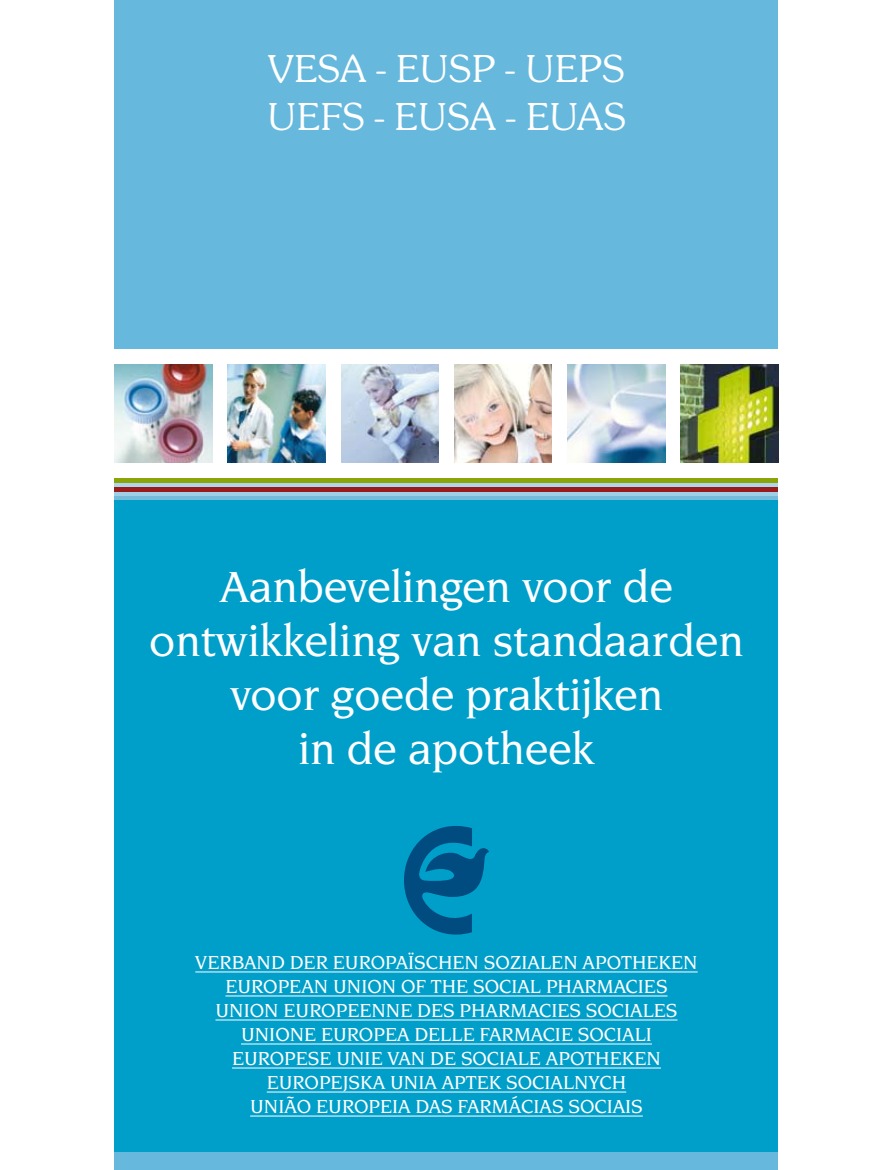
<style>
.page{position:relative;width:893px;height:1170px;background:#fff}
.page>*{position:absolute;margin:0;border:0;box-sizing:border-box;transform-origin:0 0}
.t1{font:45px/54px "Novarese Md ITC";color:#fff;text-align:center}
.t2{font:300 40.5px/48.6px "Souvenir ITC";color:#fff}
.t3{font:19.5px/24px "Novarese Md ITC";color:#fff;text-align:center}
</style>
<div class="page">
<div style="left:115px;top:478px;width:663px;height:691px;background:#009fca"></div>
<div style="left:115px;top:0;width:663px;height:349px;background:#66b8dc"></div>
<img style="left:115px;top:365px;width:98px;height:97px">
<img style="left:228px;top:365px;width:98px;height:97px">
<img style="left:341px;top:365px;width:98px;height:97px">
<img style="left:454px;top:365px;width:98px;height:97px">
<img style="left:567px;top:365px;width:98px;height:97px">
<img style="left:680px;top:365px;width:98px;height:97px">
<div style="left:115px;top:478px;width:663px;height:22px;background:linear-gradient(to right,#75bbda,#75bbda)"></div>
<div style="left:115px;top:478px;width:663px;height:17px;background:linear-gradient(to right,#9fcee7,#9fcee7)"></div>
<div style="left:115px;top:478px;width:663px;height:13px;background:#991b1b"></div>
<div style="left:115px;top:478px;width:663px;height:9px;background:#aed5ea"></div>
<div style="left:115px;top:478px;width:663px;height:5px;background:#8ba407"></div>
<div style="left:115px;top:1152px;width:663px;height:17px;background:#66b8dc"></div>
<svg style="left:404px;top:826px;width:85px;height:108px"></svg>
<hr style="left:195px;top:971px;width:503px;height:1px;background:#fff">
<hr style="left:225px;top:995px;width:442px;height:1px;background:#fff">
<hr style="left:215px;top:1019px;width:462px;height:1px;background:#fff">
<hr style="left:241px;top:1043px;width:411px;height:1px;background:#fff">
<hr style="left:232px;top:1067px;width:429px;height:1px;background:#fff">
<hr style="left:267px;top:1091px;width:359px;height:1px;background:#fff">
<hr style="left:250px;top:1115px;width:393px;height:1px;background:#fff">
<h2 class="t2" style="left:267px;top:44px;width:360px">VESA - EUSP - UEPS<br>UEFS - EUSA - EUAS</h2>
<h1 class="t1" style="left:149px;top:560px;width:596px">Aanbevelingen voor de ontwikkeling van standaarden voor goede praktijken<br>in de apotheek</h1>
<p class="t3" style="left:195px;top:950px;width:504px">VERBAND DER EUROPAÏSCHEN SOZIALEN APOTHEKEN EUROPEAN UNION OF THE SOCIAL PHARMACIES UNION EUROPEENNE DES PHARMACIES SOCIALES UNIONE EUROPEA DELLE FARMACIE SOCIALI EUROPESE UNIE VAN DE SOCIALE APOTHEKEN EUROPEJSKA UNIA APTEK SOCIALNYCH<br>UNIÃO EUROPEIA DAS FARMÁCIAS SOCIAIS</p>
</div>
